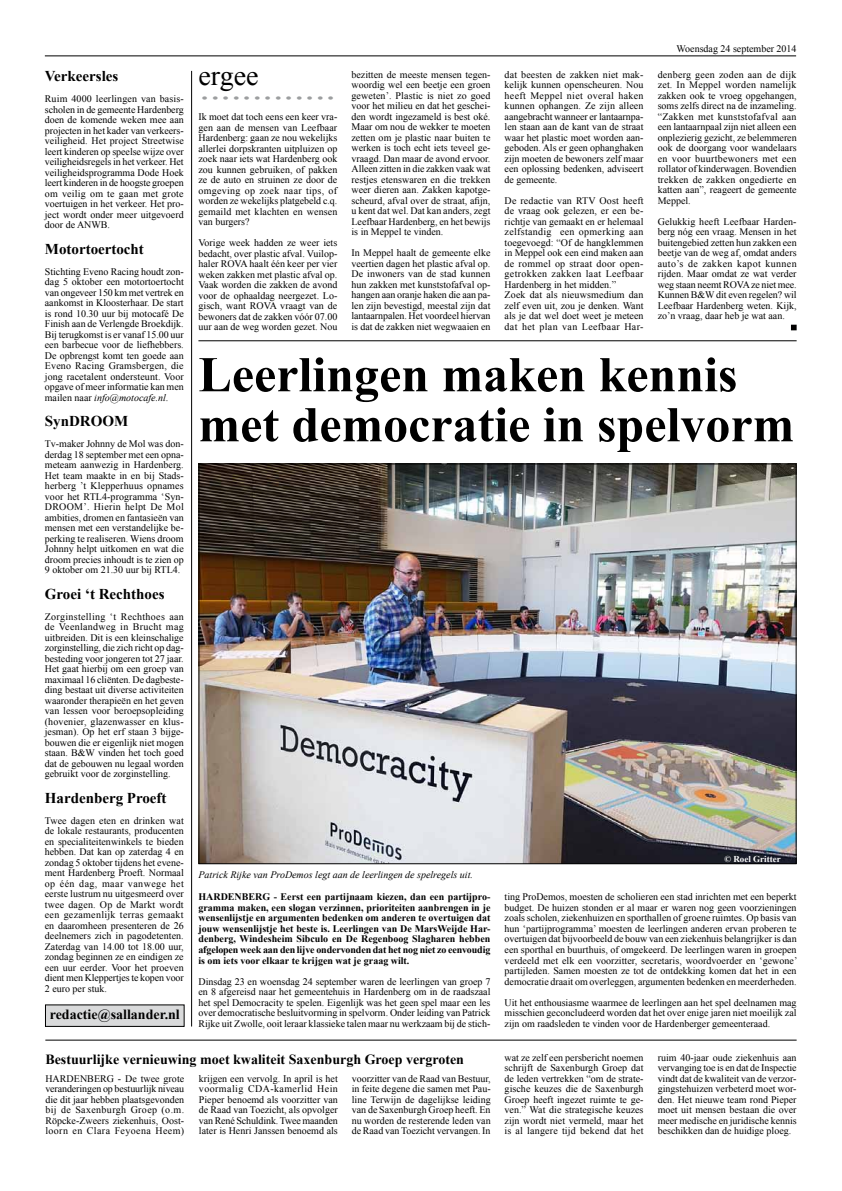
<style>
.page{position:relative;width:842px;height:1191px;background:#fff}
.page>*{position:absolute;margin:0;border:0;box-sizing:border-box;transform-origin:0 0}
.t1{font:700 50px/50px "Times New Roman";color:#000}
.t2{font:42px "Times New Roman";color:#9c9e9f}
.t3{font:28px "Times New Roman";color:#000}
.t4{font:700 15px "Times New Roman";color:#000}
.t5{font:700 14px "Times New Roman";color:#000}
.t6{font:10px/10.5px "Times New Roman";color:#000;text-align:justify}
.t7{font:700 10px/10.5px "Times New Roman";color:#000;text-align:justify}
.t8{font:italic 10px "Times New Roman";color:#000}
.t9{font:700 9px "Times New Roman";color:#fff}
.s1{font-style:italic}
</style>
<div class="page">
<img style="left:200px;top:465px;width:595px;height:397px">
<hr style="left:45px;top:55px;width:751px;height:1px;background:#000">
<hr style="left:198px;top:340px;width:599px;height:1px;background:#010000">
<hr style="left:191px;top:71px;width:1px;height:955px;background:#000">
<div style="left:45px;top:1005px;width:139px;height:21px;background:#d9dadb"></div>
<svg style="left:791px;top:325px;width:6px;height:5px"></svg>
<hr style="left:45px;top:1039px;width:752px;height:1px;background:#000">
<h3 class="t4" style="left:45px;top:66px;width:75px">Verkeersles</h3>
<p class="t6" style="left:45px;top:93px;width:140px">Ruim 4000 leerlingen van basis&shy;scholen in de gemeente Hardenberg doen de komende weken mee aan projecten in het kader van verkeers&shy;veiligheid. Het project Streetwise leert kinderen op speelse wijze over veiligheidsregels in het verkeer. Het veiligheidsprogramma Dode Hoek leert kinderen in de hoogste groepen om veilig om te gaan met grote voertuigen in het verkeer. Het pro&shy;ject wordt onder meer uitgevoerd door de ANWB.</p>
<h3 class="t4" style="left:45px;top:238px;width:101px">Motortoertocht</h3>
<p class="t6" style="left:45px;top:266px;width:140px">Stichting Eveno Racing houdt zon&shy;dag 5 oktober een motortoertocht van ongeveer 150 km met vertrek en aankomst in Kloosterhaar. De start is rond 10.30 uur bij motocafé De Finish aan de Verlengde Broekdijk.<br>Bij terugkomst is er vanaf 15.00 uur een barbecue voor de liefhebbers.<br>De opbrengst komt ten goede aan Eveno Racing Gramsbergen, die jong racetalent ondersteunt. Voor opgave of meer informatie kan men mailen naar <span class="s1">info@motocafe.nl</span>.</p>
<h3 class="t4" style="left:45px;top:411px;width:85px">SynDROOM</h3>
<p class="t6" style="left:45px;top:438px;width:140px">Tv-maker Johnny de Mol was don&shy;derdag 18 september met een opna&shy;meteam aanwezig in Hardenberg.<br>Het team maakte in en bij Stads&shy;herberg ’t Klepperhuus opnames voor het RTL4-programma ‘Syn-DROOM’. Hierin helpt De Mol ambities, dromen en fantasieën van mensen met een verstandelijke be&shy;perking te realiseren. Wiens droom Johnny helpt uitkomen en wat die droom precies inhoudt is te zien op 9 oktober om 21.30 uur bij RTL4.</p>
<h3 class="t4" style="left:45px;top:583px;width:121px">Groei ‘t Rechthoes</h3>
<p class="t6" style="left:45px;top:611px;width:140px">Zorginstelling ‘t Rechthoes aan de Veenlandweg in Brucht mag uitbreiden. Dit is een kleinschalige zorginstelling, die zich richt op dag&shy;besteding voor jongeren tot 27 jaar.<br>Het gaat hierbij om een groep van maximaal 16 cliënten. De dagbeste&shy;ding bestaat uit diverse activiteiten waaronder therapieën en het geven van lessen voor beroepsopleiding (hovenier, glazenwasser en klus&shy;jesman). Op het erf staan 3 bijge&shy;bouwen die er eigenlijk niet mogen staan. B&amp;W vinden het toch goed dat de gebouwen nu legaal worden gebruikt voor de zorginstelling.</p>
<h3 class="t4" style="left:45px;top:787px;width:123px">Hardenberg Proeft</h3>
<p class="t6" style="left:45px;top:815px;width:140px">Twee dagen eten en drinken wat de lokale restaurants, producenten en specialiteitenwinkels te bieden hebben. Dat kan op zaterdag 4 en zondag 5 oktober tijdens het evene&shy;ment Hardenberg Proeft. Normaal op één dag, maar vanwege het eerste lustrum nu uitgesmeerd over twee dagen. Op de Markt wordt een gezamenlijk terras gemaakt en daaromheen presenteren de 26 deelnemers zich in pagodetenten.<br>Zaterdag van 14.00 tot 18.00 uur, zondag beginnen ze en eindigen ze een uur eerder. Voor het proeven dient men Kleppertjes te kopen voor 2 euro per stuk.</p>
<h3 class="t5" style="left:50px;top:1005px;width:132px">redactie@sallander.nl</h3>
<h3 class="t3" style="left:198px;top:57px;width:62px">ergee</h3>
<h2 class="t2" style="left:200px;top:57px;width:138px">.............</h2>
<p class="t6" style="left:198px;top:111px;width:140px">Ik moet dat toch eens een keer vra&shy;gen aan de mensen van Leefbaar Hardenberg: gaan ze nou wekelijks allerlei dorpskranten uitpluizen op zoek naar iets wat Hardenberg ook zou kunnen gebruiken, of pakken ze de auto en struinen ze door de omgeving op zoek naar tips, of worden ze wekelijks platgebeld c.q. gemaild met klachten en wensen van burgers?</p>
<p class="t6" style="left:198px;top:237px;width:140px">Vorige week hadden ze weer iets bedacht, over plastic afval. Vuilop&shy;haler ROVA haalt één keer per vier weken zakken met plastic afval op.<br>Vaak worden die zakken de avond voor de ophaaldag neergezet. Lo&shy;gisch, want ROVA vraagt van de bewoners dat de zakken vóór 07.00 uur aan de weg worden gezet. Nou</p>
<p class="t6" style="left:351px;top:69px;width:140px">bezitten de meeste mensen tegen&shy;woordig wel een beetje een groen geweten’. Plastic is niet zo goed voor het milieu en dat het geschei&shy;den wordt ingezameld is best oké.<br>Maar om nou de wekker te moeten zetten om je plastic naar buiten te werken is toch echt iets teveel ge&shy;vraagd. Dan maar de avond ervoor.<br>Alleen zitten in die zakken vaak wat restjes etenswaren en die trekken weer dieren aan. Zakken kapotge&shy;scheurd, afval over de straat, afijn, u kent dat wel. Dat kan anders, zegt Leefbaar Hardenberg, en het bewijs is in Meppel te vinden.</p>
<p class="t6" style="left:351px;top:248px;width:140px">In Meppel haalt de gemeente elke veertien dagen het plastic afval op.<br>De inwoners van de stad kunnen hun zakken met kunststofafval op&shy;hangen aan oranje haken die aan pa&shy;len zijn bevestigd, meestal zijn dat lantaarnpalen. Het voordeel hiervan is dat de zakken niet wegwaaien en</p>
<p class="t6" style="left:505px;top:69px;width:140px">dat beesten de zakken niet mak&shy;kelijk kunnen openscheuren. Nou heeft Meppel niet overal haken kunnen ophangen. Ze zijn alleen aangebracht wanneer er lantaarnpa&shy;len staan aan de kant van de straat waar het plastic moet worden aan&shy;geboden. Als er geen ophanghaken zijn moeten de bewoners zelf maar een oplossing bedenken, adviseert de gemeente.</p>
<p class="t6" style="left:505px;top:195px;width:140px;text-align:left">De redactie van RTV Oost heeft de vraag ook gelezen, er een be&shy;richtje van gemaakt en er helemaal zelfstandig een opmerking aan toegevoegd: “Of de hangklemmen in Meppel ook een eind maken aan de rommel op straat door open&shy;getrokken zakken laat Leefbaar<br>Hardenberg in het midden.”<br>Zoek dat als nieuwsmedium dan zelf even uit, zou je denken. Want als je dat wel doet weet je meteen dat het plan van Leefbaar Har-</p>
<p class="t6" style="left:677px;top:44px;width:122px">Woensdag 24 september 2014</p>
<p class="t6" style="left:658px;top:69px;width:140px">denberg geen zoden aan de dijk zet. In Meppel worden namelijk zakken ook te vroeg opgehangen, soms zelfs direct na de inzameling. “Zakken met kunststofafval aan een lantaarnpaal zijn niet alleen een onplezierig gezicht, ze belemmeren ook de doorgang voor wandelaars en voor buurtbewoners met een rollator of kinderwagen. Bovendien trekken de zakken ongedierte en katten aan”, reageert de gemeente Meppel.</p>
<p class="t6" style="left:658px;top:216px;width:140px">Gelukkig heeft Leefbaar Harden&shy;berg nóg een vraag. Mensen in het buitengebied zetten hun zakken een beetje van de weg af, omdat anders auto’s de zakken kapot kunnen rijden. Maar omdat ze wat verder weg staan neemt ROVA ze niet mee.<br>Kunnen B&amp;W dit even regelen? wil Leefbaar Hardenberg weten. Kijk, zo’n vraag, daar heb je wat aan.</p>
<h1 class="t1" style="left:198px;top:348px;width:597px">Leerlingen maken kennis met democratie in spelvorm</h1>
<p class="t8" style="left:198px;top:867px;width:276px">Patrick Rijke van ProDemos legt aan de leerlingen de spelregels uit.</p>
<p class="t7" style="left:198px;top:891px;width:293px">HARDENBERG - Eerst een partijnaam kiezen, dan een partijpro&shy;gramma maken, een slogan verzinnen, prioriteiten aanbrengen in je wensenlijstje en argumenten bedenken om anderen te overtuigen dat jouw wensenlijstje het beste is. Leerlingen van De MarsWeijde Har&shy;denberg, Windesheim Sibculo en De Regenboog Slagharen hebben afgelopen week aan den lijve ondervonden dat het nog niet zo eenvoudig is om iets voor elkaar te krijgen wat je graag wilt.</p>
<p class="t6" style="left:198px;top:975px;width:293px">Dinsdag 23 en woensdag 24 september waren de leerlingen van groep 7 en 8 afgereisd naar het gemeentehuis in Hardenberg om in de raadszaal het spel Democracity te spelen. Eigenlijk was het geen spel maar een les over democratische besluitvorming in spelvorm. Onder leiding van Patrick Rijke uit Zwolle, ooit leraar klassieke talen maar nu werkzaam bij de stich-</p>
<p class="t9" style="left:724px;top:852px;width:58px">© Roel Gritter</p>
<p class="t6" style="left:505px;top:891px;width:294px">ting ProDemos, moesten de scholieren een stad inrichten met een beperkt budget. De huizen stonden er al maar er waren nog geen voorzieningen zoals scholen, ziekenhuizen en sporthallen of groene ruimtes. Op basis van hun ‘partijprogramma’ moesten de leerlingen anderen ervan proberen te overtuigen dat bijvoorbeeld de bouw van een ziekenhuis belangrijker is dan een sporthal en buurthuis, of omgekeerd. De leerlingen waren in groepen verdeeld met elk een voorzitter, secretaris, woordvoerder en ‘gewone’ partijleden. Samen moesten ze tot de ontdekking komen dat het in een democratie draait om overleggen, argumenten bedenken en meerderheden.</p>
<p class="t6" style="left:505px;top:996px;width:293px">Uit het enthousiasme waarmee de leerlingen aan het spel deelnamen mag misschien geconcludeerd worden dat het over enige jaren niet moeilijk zal zijn om raadsleden te vinden voor de Hardenberger gemeenteraad.</p>
<h3 class="t5" style="left:45px;top:1049px;width:420px">Bestuurlijke vernieuwing moet kwaliteit Saxenburgh Groep vergroten</h3>
<p class="t6" style="left:199px;top:1073px;width:140px">krijgen een vervolg. In april is het voormalig CDA-kamerlid Hein Pieper benoemd als voorzitter van de Raad van Toezicht, als opvolger van René Schuldink. Twee maanden later is Henri Janssen benoemd als</p>
<p class="t6" style="left:352px;top:1073px;width:140px">voorzitter van de Raad van Bestuur, in feite degene die samen met Pau&shy;line Terwijn de dagelijkse leiding van de Saxenburgh Groep heeft. En nu worden de resterende leden van de Raad van Toezicht vervangen. In</p>
<p class="t6" style="left:45px;top:1073px;width:140px">HARDENBERG - De twee grote veranderingen op bestuurlijk niveau die dit jaar hebben plaatsgevonden bij de Saxenburgh Groep (o.m.<br>Röpcke-Zweers ziekenhuis, Oost&shy;loorn en Clara Feyoena Heem)</p>
<p class="t6" style="left:505px;top:1052px;width:140px">wat ze zelf een persbericht noemen schrijft de Saxenburgh Groep dat de leden vertrekken “om de strate&shy;gische keuzes die de Saxenburgh Groep heeft ingezet ruimte te ge&shy;ven.” Wat die strategische keuzes zijn wordt niet vermeld, maar het is al langere tijd bekend dat het</p>
<p class="t6" style="left:658px;top:1052px;width:140px">ruim 40-jaar oude ziekenhuis aan vervanging toe is en dat de Inspectie vindt dat de kwaliteit van de verzor&shy;gingstehuizen verbeterd moet wor&shy;den. Het nieuwe team rond Pieper moet uit mensen bestaan die over meer medische en juridische kennis beschikken dan de huidige ploeg.</p>
</div>
